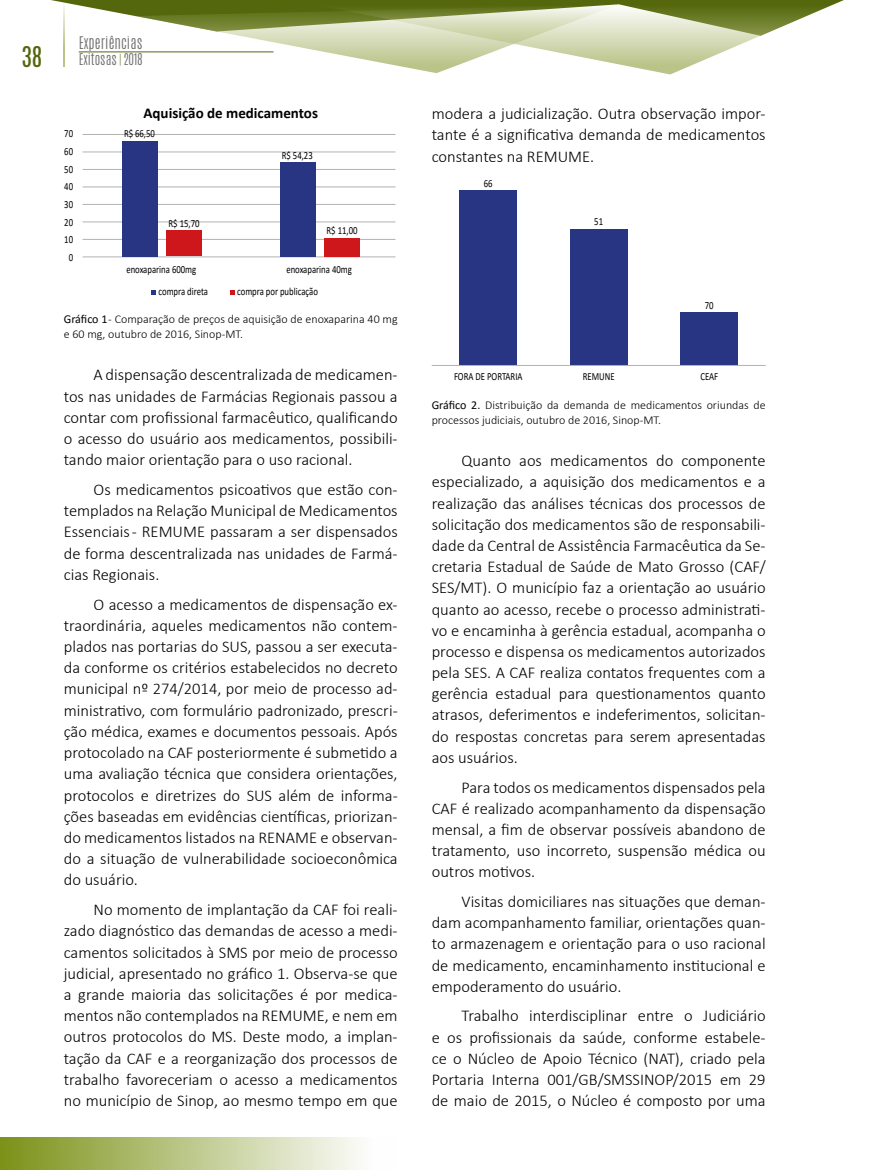
<style>
.page{position:relative;width:872px;height:1170px;background:#fff}
.page>*{position:absolute;margin:0;border:0;box-sizing:border-box;transform-origin:0 0}
.t1{font:24px "Antonio";color:#54670c}
.t2{font:300 16.5px/21.1px "Calibri";color:#000;text-align:justify}
.t3{font:700 15px "Calibri";color:#000}
.t4{font:300 14.55px "Antonio";letter-spacing:.005em;color:#706f6f}
.t5{font:300 13.5px "Antonio";color:#706f6f}
.t6{font:300 12px/14.5px "Calibri";color:#000}
.t7{font:10.95px/17.5px "Calibri";color:#000;text-align:center;scale:.8 1}
.s1{color:#54670c}
.s2{font-weight:400}
</style>
<div class="page">
<svg style="left:51px;top:0;width:232px;height:53px"></svg>
<svg style="left:283px;top:0;width:561px;height:74px"></svg>
<div style="left:0;top:1137px;width:396px;height:32px;background:linear-gradient(to right,#7b9219,#fff)"></div>
<hr style="left:63px;top:0;width:2px;height:67px;background:#bac388">
<hr style="left:79px;top:52px;width:194px;height:1px;background:#54670c">
<hr style="left:83px;top:134px;width:312px;height:1px;background:#b3b2b2">
<hr style="left:83px;top:151px;width:312px;height:1px;background:#b3b2b2">
<hr style="left:83px;top:169px;width:312px;height:1px;background:#b3b2b2">
<hr style="left:83px;top:186px;width:312px;height:1px;background:#b3b2b2">
<hr style="left:83px;top:204px;width:312px;height:1px;background:#b3b2b2">
<hr style="left:83px;top:221px;width:312px;height:1px;background:#b3b2b2">
<hr style="left:83px;top:239px;width:312px;height:1px;background:#b3b2b2">
<hr style="left:83px;top:256px;width:312px;height:1px;background:#b3b2b2">
<div style="left:122px;top:141px;width:36px;height:115px;background:#283583"></div>
<div style="left:280px;top:162px;width:35px;height:94px;background:#283583"></div>
<div style="left:166px;top:230px;width:36px;height:26px;background:#cd171a"></div>
<div style="left:324px;top:238px;width:35px;height:18px;background:#cd171a"></div>
<svg style="left:151px;top:290px;width:5px;height:4px"></svg>
<svg style="left:230px;top:290px;width:4px;height:4px"></svg>
<div style="left:459px;top:190px;width:58px;height:175px;background:#283583"></div>
<div style="left:570px;top:229px;width:57px;height:136px;background:#283583"></div>
<div style="left:680px;top:312px;width:58px;height:53px;background:#283583"></div>
<hr style="left:432px;top:365px;width:333px;height:1px;background:#b3b2b2">
<h1 class="t1" style="left:21px;top:39px;width:23px">38</h1>
<p class="t4" style="left:79px;top:33px;width:65px">Experiências</p>
<p class="t5" style="left:79px;top:50px;width:65px">Exitosas <span class="s1">|</span> 2018</p>
<p class="t3" style="left:143px;top:103px;width:176px">Aquisição de medicamentos</p>
<p class="t7" style="left:64px;top:125px;width:13px">70<br>60<br>50<br>40<br>30<br>20<br>10<br>0</p>
<p class="t7" style="left:124px;top:124px;width:40px">R$ 66,50</p>
<p class="t7" style="left:169px;top:214px;width:40px">R$ 15,70</p>
<p class="t7" style="left:158px;top:258px;width:63px;line-height:22.2px;text-align:left;text-indent:-32px">enoxaparina 600mg compra direta</p>
<p class="t7" style="left:282px;top:146px;width:40px">R$ 54,23</p>
<p class="t7" style="left:326px;top:221px;width:40px">R$ 11,00</p>
<p class="t7" style="left:286px;top:260px;width:83px">enoxaparina 40mg</p>
<p class="t7" style="left:237px;top:282px;width:103px">compra por publicação</p>
<p class="t6" style="left:64px;top:312px;width:335px"><span class="s2">Gráfico 1</span> - Comparação de preços de aquisição de enoxaparina 40 mg e 60 mg, outubro de 2016, Sinop-MT.</p>
<p class="t2" style="left:64px;top:364px;width:335px;text-indent:30px">A dispensação descentralizada de medicamen&shy;tos nas unidades de Farmácias Regionais passou a contar com profissional farmacêutico, qualificando o acesso do usuário aos medicamentos, possibili&shy;tando maior orientação para o uso racional.</p>
<p class="t2" style="left:64px;top:479px;width:335px;text-indent:30px">Os medicamentos psicoativos que estão con&shy;templados na Relação Municipal de Medicamentos Essenciais - REMUME passaram a ser dispensados de forma descentralizada nas unidades de Farmá&shy;cias Regionais.</p>
<p class="t2" style="left:64px;top:593px;width:335px;text-indent:30px">O acesso a medicamentos de dispensação ex&shy;traordinária, aqueles medicamentos não contem&shy;plados nas portarias do SUS, passou a ser executa&shy;da conforme os critérios estabelecidos no decreto municipal nº 274/2014, por meio de processo ad&shy;ministrativo, com formulário padronizado, prescri&shy;ção médica, exames e documentos pessoais. Após protocolado na CAF posteriormente é submetido a uma avaliação técnica que considera orientações, protocolos e diretrizes do SUS além de informa&shy;ções baseadas em evidências científicas, priorizan&shy;do medicamentos listados na RENAME e observan&shy;do a situação de vulnerabilidade socioeconômica do usuário.</p>
<p class="t2" style="left:64px;top:898px;width:335px;text-indent:30px">No momento de implantação da CAF foi reali&shy;zado diagnóstico das demandas de acesso a medi&shy;camentos solicitados à SMS por meio de processo judicial, apresentado no gráfico 1. Observa-se que a grande maioria das solicitações é por medica&shy;mentos não contemplados na REMUME, e nem em outros protocolos do MS. Deste modo, a implan&shy;tação da CAF e a reorganização dos processos de trabalho favoreceriam o acesso a medicamentos no município de Sinop, ao mesmo tempo em que</p>
<p class="t2" style="left:432px;top:102px;width:335px">modera a judicialização. Outra observação impor&shy;tante é a significativa demanda de medicamentos constantes na REMUME.</p>
<p class="t7" style="left:484px;top:174px;width:13px">66</p>
<p class="t7" style="left:454px;top:368px;width:87px">FORA DE PORTARIA</p>
<p class="t7" style="left:594px;top:212px;width:13px">51</p>
<p class="t7" style="left:582px;top:368px;width:41px">REMUNE</p>
<p class="t7" style="left:705px;top:296px;width:13px">70</p>
<p class="t7" style="left:700px;top:368px;width:24px">CEAF</p>
<p class="t6" style="left:432px;top:398px;width:335px"><span class="s2">Gráfico 2.</span> Distribuição da demanda de medicamentos oriundas de processos judiciais, outubro de 2016, Sinop-MT.</p>
<p class="t2" style="left:432px;top:450px;width:335px;text-indent:30px">Quanto aos medicamentos do componente especializado, a aquisição dos medicamentos e a realização das análises técnicas dos processos de solicitação dos medicamentos são de responsabili&shy;dade da Central de Assistência Farmacêutica da Se&shy;cretaria Estadual de Saúde de Mato Grosso (CAF/ SES/MT). O município faz a orientação ao usuário quanto ao acesso, recebe o processo administrati&shy;vo e encaminha à gerência estadual, acompanha o processo e dispensa os medicamentos autorizados pela SES. A CAF realiza contatos frequentes com a gerência estadual para questionamentos quanto atrasos, deferimentos e indeferimentos, solicitan&shy;do respostas concretas para serem apresentadas aos usuários.</p>
<p class="t2" style="left:432px;top:776px;width:335px;text-indent:30px">Para todos os medicamentos dispensados pela CAF é realizado acompanhamento da dispensação mensal, a fim de observar possíveis abandono de tratamento, uso incorreto, suspensão médica ou outros motivos.</p>
<p class="t2" style="left:432px;top:890px;width:335px;text-indent:30px">Visitas domiciliares nas situações que deman&shy;dam acompanhamento familiar, orientações quan&shy;to armazenagem e orientação para o uso racional de medicamento, encaminhamento institucional e empoderamento do usuário.</p>
<p class="t2" style="left:432px;top:1005px;width:335px;text-indent:30px">Trabalho interdisciplinar entre o Judiciário e os profissionais da saúde, conforme estabele&shy;ce o Núcleo de Apoio Técnico (NAT), criado pela Portaria Interna 001/GB/SMSSINOP/2015 em 29 de maio de 2015, o Núcleo é composto por uma</p>
</div>
